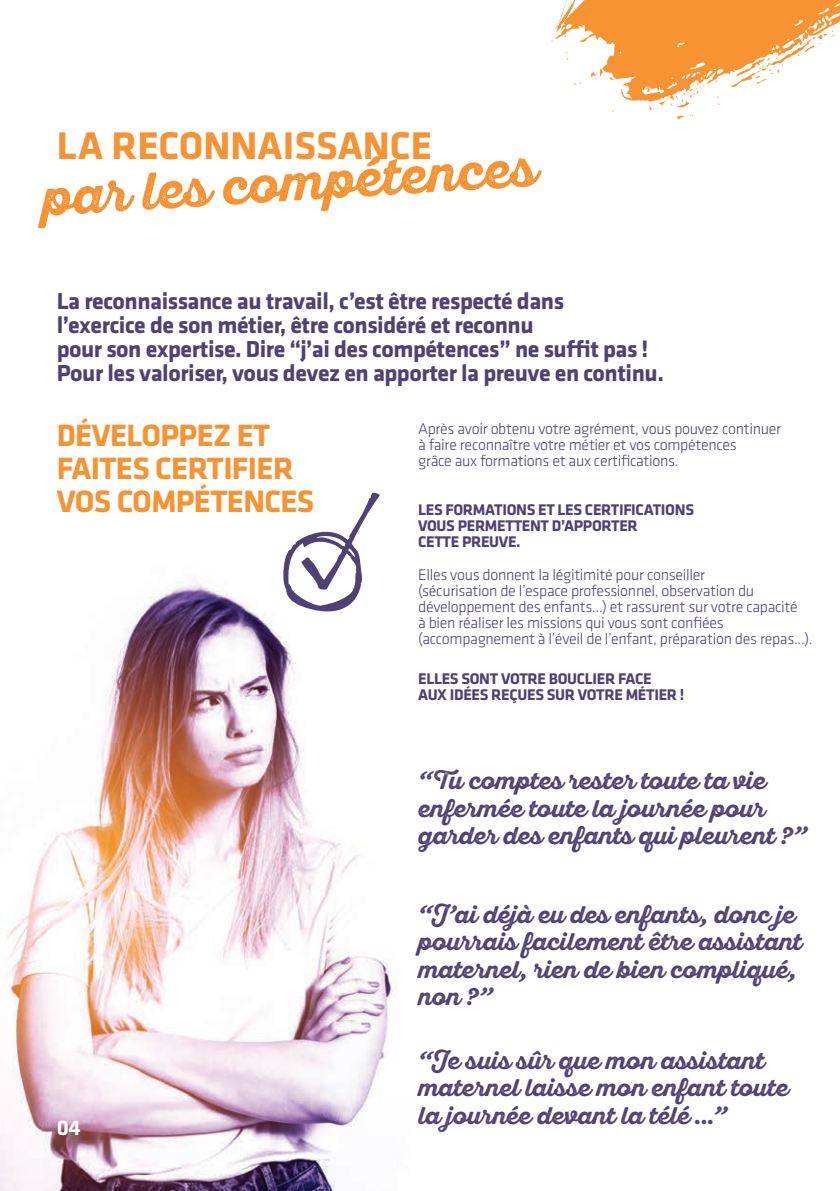
<style>
.page{position:relative;width:840px;height:1191px;background:#fff}
.page>*{position:absolute;margin:0;border:0;box-sizing:border-box;transform-origin:0 0}
.t1{font:700 52px "Sant Elia Rough";color:#f79332}
.t2{font:700 40px "Klavika Basic";color:#f79332}
.t3{font:700 32px/33px "Klavika Basic";letter-spacing:-.02em;color:#f79332}
.t4{font:700 24px/27.4px "Sant Elia Rough";color:#4f4174}
.t5{font:700 24px/24px "Klavika Basic";letter-spacing:-.02em;color:#4f4174}
.t6{font:700 22px "Klavika Basic";color:#fff}
.t7{font:300 16px/16px "Klavika Basic";letter-spacing:-.02em;color:#4f4174}
.t8{font:700 16px/16px "Klavika Basic";letter-spacing:-.02em;color:#4f4174}
</style>
<div class="page">
<img style="left:0;top:119px;width:679px;height:1072px">
<svg style="left:282px;top:492px;width:97px;height:124px"></svg>
<svg style="left:551px;top:0;width:288px;height:119px"></svg>
<h2 class="t2" style="left:57px;top:117px;width:376px">LA RECONNAISSANCE</h2>
<h1 class="t1" style="left:40px;top:170px;width:496px;rotate:-4deg">par les compétences</h1>
<h3 class="t5" style="left:57px;top:288px;width:608px">La reconnaissance au travail, c’est être respecté dans<br>l’exercice de son métier, être considéré et reconnu<br>pour son expertise. Dire “j’ai des compétences” ne suffit pas !<br>Pour les valoriser, vous devez en apporter la preuve en continu.</h3>
<p class="t7" style="left:418px;top:420px;width:364px">Après avoir obtenu votre agrément, vous pouvez continuer à faire reconnaître votre métier et vos compétences<br>grâce aux formations et aux certifications.</p>
<p class="t8" style="left:418px;top:501px;width:277px">LES FORMATIONS ET LES CERTIFICATIONS<br>VOUS PERMETTENT D’APPORTER<br>CETTE PREUVE.</p>
<h3 class="t3" style="left:57px;top:417px;width:259px">DÉVELOPPEZ ET<br>FAITES CERTIFIER<br>VOS COMPÉTENCES</h3>
<p class="t7" style="left:418px;top:566px;width:396px">Elles vous donnent la légitimité pour conseiller<br>(sécurisation de l’espace professionnel, observation du développement des enfants...) et rassurent sur votre capacité<br>à bien réaliser les missions qui vous sont confiées (accompagnement à l’éveil de l’enfant, préparation des repas...).</p>
<p class="t8" style="left:418px;top:670px;width:268px">ELLES SONT VOTRE BOUCLIER FACE<br>AUX IDÉES REÇUES SUR VOTRE MÉTIER !</p>
<h3 class="t4" style="left:418px;top:767px;width:390px">“Tu comptes rester toute ta vie enfermée toute la journée pour garder des enfants qui pleurent ?”</h3>
<h3 class="t6" style="left:57px;top:1111px;width:26px">04</h3>
<h3 class="t4" style="left:418px;top:900px;width:385px">“J’ai déjà eu des enfants, donc je pourrais facilement être assistant maternel, rien de bien compliqué, non ?”</h3>
<h3 class="t4" style="left:418px;top:1046px;width:371px">“Je suis sûr que mon assistant maternel laisse mon enfant toute la journée devant la télé ...”</h3>
</div>
